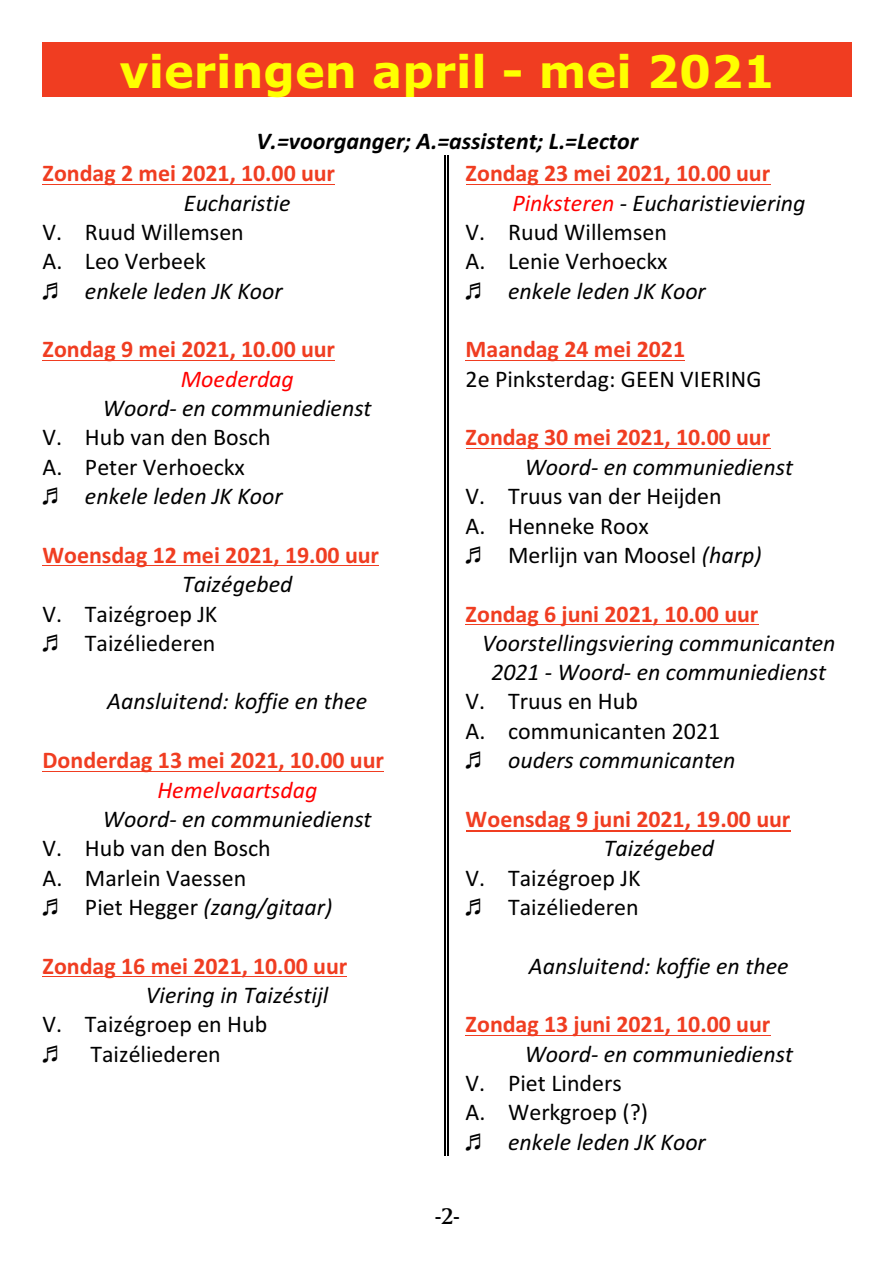
<style>
.page{position:relative;width:893px;height:1263px;background:#fff}
.page>*{position:absolute;margin:0;border:0;box-sizing:border-box;transform-origin:0 0}
.t1{font:700 45px "Verdana";color:#ff0}
.t2{font:italic 24px/29.4px "Calibri";color:#000;text-align:center}
.t3{font:24px/29.4px "Calibri";color:#000}
.t4{font:700 24px "Calibri";letter-spacing:-.005em;color:#f03d21}
.t5{font:italic 700 24px "Calibri";color:#000}
.t6{font:italic 24px "Calibri";color:#f00}
.t7{font:24px "Amerigo BT Medium A";color:#000}
.s1{color:#f00}
.s2{font-style:normal}
.s3{font-style:italic}
</style>
<div class="page">
<hr style="left:445px;top:156px;width:1px;height:1000px;background:#000">
<hr style="left:447px;top:156px;width:2px;height:1000px;background:#000">
<div style="left:42px;top:42px;width:810px;height:55px;background:#f03d21"></div>
<hr style="left:42px;top:184px;width:293px;height:1px;background:#f03d21">
<hr style="left:42px;top:360px;width:293px;height:1px;background:#f03d21">
<hr style="left:42px;top:565px;width:337px;height:1px;background:#f03d21">
<hr style="left:42px;top:771px;width:342px;height:1px;background:#f03d21">
<hr style="left:42px;top:976px;width:305px;height:1px;background:#f03d21">
<hr style="left:466px;top:184px;width:305px;height:1px;background:#f03d21">
<hr style="left:466px;top:360px;width:219px;height:1px;background:#f03d21">
<hr style="left:466px;top:448px;width:305px;height:1px;background:#f03d21">
<hr style="left:466px;top:624px;width:293px;height:1px;background:#f03d21">
<hr style="left:466px;top:830px;width:325px;height:1px;background:#f03d21">
<hr style="left:466px;top:1035px;width:305px;height:1px;background:#f03d21">
<h1 class="t1" style="left:120px;top:53px;width:657px">vieringen april - mei 2021</h1>
<p class="t5" style="left:256px;top:131px;width:383px">V.=voorganger; A.=assistent; L.=Lector</p>
<p class="t4" style="left:42px;top:163px;width:294px">Zondag 2 mei 2021, 10.00 uur</p>
<p class="t2" style="left:184px;top:190px;width:108px">Eucharistie</p>
<p class="t3" style="left:42px;top:219px;width:203px">V. Ruud Willemsen<br>A. Leo Verbeek</p>
<p class="t2" style="left:85px;top:278px;width:199px">enkele leden JK Koor</p>
<p class="t4" style="left:466px;top:163px;width:306px">Zondag 23 mei 2021, 10.00 uur</p>
<p class="t2" style="left:512px;top:190px;width:295px"><span class="s1">Pinksteren</span> - Eucharistieviering</p>
<p class="t3" style="left:466px;top:219px;width:203px">V. Ruud Willemsen</p>
<p class="t3" style="left:466px;top:249px;width:203px">A. Lenie Verhoeckx</p>
<p class="t2" style="left:508px;top:278px;width:199px">enkele leden JK Koor</p>
<p class="t4" style="left:42px;top:339px;width:294px">Zondag 9 mei 2021, 10.00 uur</p>
<p class="t6" style="left:181px;top:369px;width:115px">Moederdag</p>
<p class="t2" style="left:103px;top:395px;width:270px">Woord- en communiedienst</p>
<p class="t3" style="left:42px;top:425px;width:230px">V. Hub van den Bosch<br>A. Peter Verhoeckx</p>
<p class="t2" style="left:85px;top:483px;width:199px">enkele leden JK Koor</p>
<p class="t4" style="left:42px;top:545px;width:338px">Woensdag 12 mei 2021, 19.00 uur</p>
<p class="t2" style="left:182px;top:571px;width:112px">Taizégebed</p>
<p class="t3" style="left:42px;top:601px;width:176px;text-align:right">V. Taizégroep JK<br>Taizéliederen</p>
<p class="t2" style="left:107px;top:689px;width:261px">Aansluitend: koffie en thee</p>
<p class="t4" style="left:42px;top:750px;width:343px">Donderdag 13 mei 2021, 10.00 uur</p>
<p class="t6" style="left:157px;top:779px;width:162px">Hemelvaartsdag</p>
<p class="t2" style="left:103px;top:806px;width:270px">Woord- en communiedienst</p>
<p class="t3" style="left:42px;top:835px;width:230px">V. Hub van den Bosch<br>A. Marlein Vaessen</p>
<p class="t2" style="left:85px;top:894px;width:249px"><span class="s2">Piet Hegger</span> (zang/gitaar)</p>
<p class="t4" style="left:42px;top:955px;width:306px">Zondag 16 mei 2021, 10.00 uur</p>
<p class="t2" style="left:146px;top:982px;width:184px">Viering in Taizéstijl</p>
<p class="t3" style="left:42px;top:1011px;width:226px;text-align:center">V. Taizégroep en Hub<br>Taizéliederen</p>
<p class="t4" style="left:466px;top:339px;width:221px">Maandag 24 mei 2021</p>
<p class="t3" style="left:466px;top:366px;width:297px">2e Pinksterdag: GEEN VIERING</p>
<p class="t4" style="left:466px;top:427px;width:306px">Zondag 30 mei 2021, 10.00 uur</p>
<p class="t2" style="left:525px;top:454px;width:270px">Woord- en communiedienst</p>
<p class="t3" style="left:466px;top:483px;width:258px">V. Truus van der Heijden<br>A. Henneke Roox</p>
<p class="t3" style="left:508px;top:542px;width:255px">Merlijn van Moosel <span class="s3">(harp)</span></p>
<p class="t4" style="left:466px;top:603px;width:294px">Zondag 6 juni 2021, 10.00 uur</p>
<p class="t2" style="left:482px;top:630px;width:355px">Voorstellingsviering communicanten<br>2021 - Woord- en communiedienst</p>
<p class="t3" style="left:466px;top:689px;width:256px">V. Truus en Hub<br>A. communicanten 2021</p>
<p class="t2" style="left:508px;top:747px;width:229px">ouders communicanten</p>
<p class="t4" style="left:466px;top:809px;width:326px">Woensdag 9 juni 2021, 19.00 uur</p>
<p class="t2" style="left:604px;top:835px;width:112px">Taizégebed</p>
<p class="t3" style="left:466px;top:865px;width:176px;text-align:right">V. Taizégroep JK<br>Taizéliederen</p>
<p class="t2" style="left:529px;top:953px;width:261px">Aansluitend: koffie en thee</p>
<p class="t4" style="left:466px;top:1014px;width:306px">Zondag 13 juni 2021, 10.00 uur</p>
<p class="t2" style="left:525px;top:1041px;width:270px">Woord- en communiedienst</p>
<p class="t3" style="left:466px;top:1070px;width:184px">V. Piet Linders<br>A. Werkgroep (?)</p>
<p class="t2" style="left:508px;top:1129px;width:199px">enkele leden JK Koor</p>
<p class="t7" style="left:435px;top:1205px;width:26px">-2-</p>
</div>
